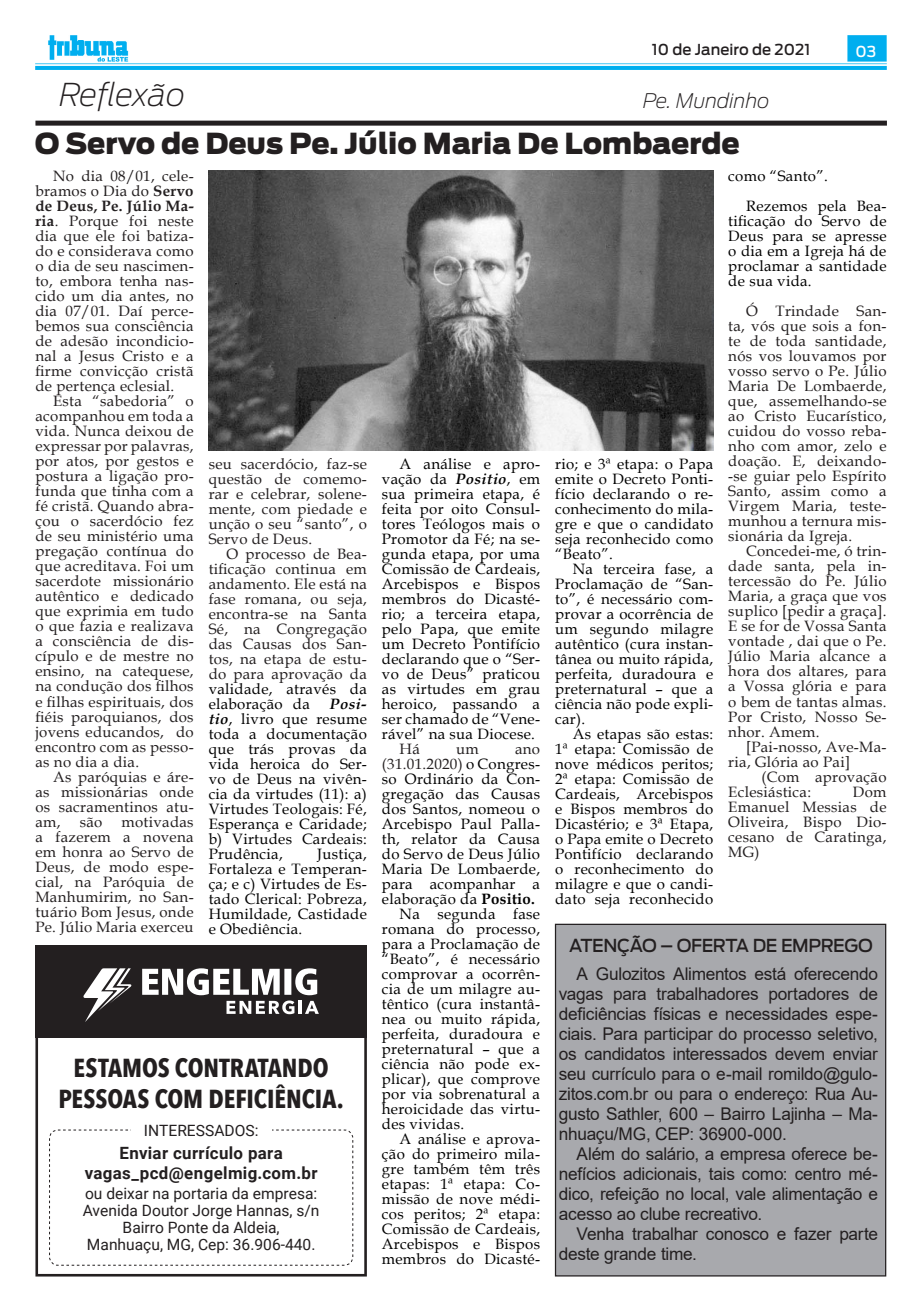
<style>
.page{position:relative;width:922px;height:1312px;background:#fff}
.page>*{position:absolute;margin:0;border:0;box-sizing:border-box;transform-origin:0 0}
.t1{font:italic 200 31.25px "Antenna";letter-spacing:-.01em;color:#231f20}
.t2{font:900 28.75px "Antenna";color:#231f20}
.t3{font:700 26px/31.1px "Avenir Next Condensed";letter-spacing:-.005em;color:#231f20;text-align:center}
.t4{font:italic 200 20px "Antenna";color:#231f20}
.t5{font:500 17.75px "Antenna";letter-spacing:-.025em;color:#231f20}
.t6{font:17.5px/20px "Arial";letter-spacing:-.015em;color:#231f20;text-align:justify}
.t7{font:700 16.88px/19.5px "Roboto";letter-spacing:.02em;color:#231f20;text-align:center}
.t8{font:15.62px/16.9px "Roboto";color:#231f20;text-align:center}
.Tribuna_Texto_-_Book{font:15px/15px "Book Antiqua";letter-spacing:.02em;color:#000;text-align:justify}
.Tribuna_Texto_-_Book-2{font:15px/15px "Book Antiqua";letter-spacing:.02em;color:#231f20;text-align:justify}
.t9{font:500 15px "Antenna";color:#231f20}
.t10{font:500 15px "Antenna";color:#fff}
.s1{font-weight:700}
.s2{color:#000}
.s3{font-weight:700;font-style:italic}
.s4{color:#231f20}
</style>
<div class="page">
<img style="left:35px;top:35px;width:851px;height:34px">
<div style="left:35px;top:121px;width:851px;height:5px;background:#231f20"></div>
<div style="left:555px;top:924px;width:330px;height:351px;background:#a8a9ad"></div>
<div style="left:554px;top:923px;width:332px;height:353px;border:1px solid #231f20"></div>
<img style="left:209px;top:170px;width:504px;height:280px">
<svg style="left:35px;top:1037px;width:332px;height:239px"></svg>
<div style="left:49px;top:1129px;width:304px;height:136px;border:1px dashed #231f20;border-radius:8px"></div>
<div style="left:131px;top:1112px;width:140px;height:19px;background:#fff"></div>
<div style="left:35px;top:944px;width:332px;height:93px;background:#231f20"></div>
<svg style="left:83px;top:968px;width:49px;height:53px"></svg>
<svg style="left:142px;top:968px;width:177px;height:45px"></svg>
<p class="t9" style="left:651px;top:41px;width:160px">10 de Janeiro de 2021</p>
<p class="t10" style="left:855px;top:42px;width:22px">03</p>
<p class="t1" style="left:59px;top:76px;width:127px">Reflexão</p>
<p class="t4" style="left:643px;top:88px;width:128px">Pe. Mundinho</p>
<p class="t2" style="left:35px;top:127px;width:706px">O Servo de Deus Pe. Júlio Maria De Lombaerde</p>
<p class="Tribuna_Texto_-_Book-2" style="left:35px;top:168px;width:160px;text-indent:18px">No dia 08/01, cele&shy;bramos o Dia do <span class="s1">Servo de Deus, Pe. Júlio Ma&shy;ria</span>. Porque foi neste dia que ele foi batiza&shy;do e considerava como o dia de seu nascimen&shy;to, embora tenha nas&shy;cido um dia antes, no dia 07/01. Daí perce&shy;bemos sua consciência de adesão incondicio&shy;nal a Jesus Cristo e a firme convicção cristã de pertença eclesial.</p>
<p class="Tribuna_Texto_-_Book-2" style="left:35px;top:393px;width:160px;text-indent:18px">Esta “sabedoria” o acompanhou em toda a vida. Nunca deixou de expressar por palavras, por atos, por gestos e postura a ligação pro&shy;funda que tinha com a fé cristã. Quando abra&shy;çou o sacerdócio fez de seu ministério uma pregação contínua do que acreditava. Foi um sacerdote missionário autêntico e dedicado que exprimia em tudo o que fazia e realizava a consciência de dis&shy;cípulo e de mestre no ensino, na catequese, na condução dos filhos e filhas espirituais, dos fiéis paroquianos, dos jovens educandos, do encontro com as pesso&shy;as no dia a dia.</p>
<p class="Tribuna_Texto_-_Book-2" style="left:35px;top:768px;width:160px;text-indent:18px">As paróquias e áre&shy;as missionárias onde os sacramentinos atu&shy;am,</p>
<p class="Tribuna_Texto_-_Book" style="left:728px;top:168px;width:101px">como “Santo”.</p>
<p class="Tribuna_Texto_-_Book" style="left:728px;top:198px;width:160px;text-indent:18px">Rezemos pela Bea&shy;tificação do Servo de Deus para se apresse o dia em a Igreja há de proclamar a santidade de sua vida.</p>
<p class="Tribuna_Texto_-_Book-2" style="left:728px;top:303px;width:160px;text-indent:18px">Ó Trindade San&shy;ta, vós que sois a fon&shy;te de toda santidade, nós vos louvamos por vosso servo o Pe. Júlio Maria De Lombaerde, que, assemelhando-se ao Cristo Eucarístico, cuidou do vosso reba&shy;nho com amor, zelo e doação. E, deixando--se guiar pelo Espírito Santo, assim como a Virgem Maria, teste&shy;munhou a ternura mis&shy;sionária da Igreja.</p>
<p class="Tribuna_Texto_-_Book-2" style="left:728px;top:543px;width:160px;text-indent:18px">Concedei-me, ó trin&shy;dade santa, pela in&shy;tercessão do Pe. Júlio Maria, a graça que vos suplico [pedir a graça].<br>E se for de Vossa Santa vontade , dai que o Pe.<br>Júlio Maria alcance a hora dos altares, para a Vossa glória e para o bem de tantas almas.<br>Por Cristo, Nosso Se&shy;nhor. Amem.</p>
<p class="Tribuna_Texto_-_Book-2" style="left:728px;top:738px;width:160px;text-indent:18px">[Pai-nosso, Ave-Ma&shy;ria, Glória ao Pai]</p>
<p class="Tribuna_Texto_-_Book-2" style="left:728px;top:768px;width:160px;text-indent:33px">(Com aprovação<br>Eclesiástica:</p>
<p class="Tribuna_Texto_-_Book-2" style="left:209px;top:455px;width:160px">seu sacerdócio, faz-se questão de comemo&shy;rar e celebrar, solene&shy;mente, com piedade e unção o seu “santo”, o Servo de Deus.</p>
<p class="Tribuna_Texto_-_Book-2" style="left:209px;top:545px;width:160px;text-indent:18px">O processo de Bea&shy;tificação continua em andamento. Ele está na fase romana, ou seja, encontra-se na Santa Sé, na Congregação das Causas dos San&shy;tos, na etapa de estu&shy;do para aprovação da <span class="s2">validade, através da elaboração da</span></p>
<p class="Tribuna_Texto_-_Book" style="left:382px;top:455px;width:160px;text-indent:18px">A análise e apro&shy;vação da <span class="s3">Positio</span>, em sua primeira etapa, é feita por oito Consul&shy;tores Teólogos mais o Promotor da Fé; na se&shy;gunda etapa, por uma Comissão de Cardeais, Arcebispos e Bispos membros do Dicasté&shy;rio; a terceira etapa, pelo Papa, que emite um Decreto Pontifício declarando que o “Ser&shy;vo de Deus” praticou as virtudes em grau heroico, passando a ser chamado de “Vene&shy;rável” na sua Diocese.</p>
<p class="Tribuna_Texto_-_Book-2" style="left:399px;top:740px;width:22px">Há</p>
<p class="Tribuna_Texto_-_Book-2" style="left:456px;top:740px;width:24px">um</p>
<p class="Tribuna_Texto_-_Book" style="left:555px;top:455px;width:160px">rio; e 3ª etapa: o Papa emite o Decreto Ponti&shy;fício declarando o re&shy;conhecimento do mila&shy;gre e que o candidato seja reconhecido como “Beato”.</p>
<p class="Tribuna_Texto_-_Book" style="left:555px;top:560px;width:160px;text-indent:18px">Na terceira fase, a Proclamação de “San&shy;to”, é necessário com&shy;provar a ocorrência de um segundo milagre autêntico (cura instan&shy;tânea ou muito rápida, perfeita, duradoura e preternatural – que a ciência não pode expli&shy;car).</p>
<p class="Tribuna_Texto_-_Book" style="left:555px;top:725px;width:160px;text-indent:18px">As etapas são estas:<br>1ª etapa: Comissão de nove médicos peritos; 2ª etapa: Comissão de Cardeais, Arcebispos e Bispos membros do Dicastério; e 3ª Etapa, o Papa emite o Decreto Pontifício declarando o reconhecimento do milagre e que o candi&shy;dato seja reconhecido</p>
<p class="Tribuna_Texto_-_Book" style="left:209px;top:695px;width:160px;text-indent:121px"><span class="s3">Posi&shy;tio</span>, livro que resume toda a documentação que trás provas da vida heroica do Ser&shy;vo de Deus na vivên&shy;cia da virtudes (11): a)<br>Virtudes Teologais: Fé, Esperança e Caridade; b) Virtudes Cardeais:<br>Prudência,</p>
<p class="Tribuna_Texto_-_Book" style="left:382px;top:740px;width:160px;text-indent:133px"><span class="s4">ano (31.01.2020)</span> o Congres&shy;so Ordinário da Con&shy;gregação das Causas dos Santos, nomeou o Arcebispo Paul Palla&shy;th, relator da Causa do Servo de Deus Júlio Maria De Lombaerde, para acompanhar a elaboração da <span class="s1">Positio.</span></p>
<p class="Tribuna_Texto_-_Book" style="left:382px;top:905px;width:160px;text-indent:18px">Na segunda fase romana do processo, para a Proclamação de “Beato”, é necessário comprovar a ocorrên&shy;cia de um milagre au&shy;têntico (cura instantâ&shy;nea ou muito rápida, perfeita, duradoura e preternatural – que a ciência não pode ex&shy;plicar), que comprove por via sobrenatural a heroicidade das virtu&shy;des vividas.</p>
<p class="Tribuna_Texto_-_Book" style="left:382px;top:1130px;width:160px;text-indent:18px">A análise e aprova&shy;ção do primeiro mila&shy;gre também têm três etapas: 1ª etapa: Co&shy;missão de nove médi&shy;cos peritos; 2ª etapa:<br>Comissão de Cardeais, Arcebispos e Bispos membros do Dicasté-</p>
<p class="Tribuna_Texto_-_Book-2" style="left:728px;top:783px;width:160px;text-indent:124px">Dom Emanuel Messias de Oliveira, Bispo Dio&shy;cesano de Caratinga, MG)</p>
<p class="Tribuna_Texto_-_Book-2" style="left:35px;top:813px;width:160px;text-indent:86px">motivadas a fazerem a novena em honra ao Servo de Deus, de modo espe&shy;cial, na Paróquia de Manhumirim, no San&shy;tuário Bom Jesus, onde Pe. Júlio Maria exerceu</p>
<p class="Tribuna_Texto_-_Book-2" style="left:80px;top:813px;width:24px">são</p>
<p class="Tribuna_Texto_-_Book" style="left:209px;top:845px;width:160px;text-indent:108px">Justiça, Fortaleza e Temperan&shy;ça; e c) Virtudes de Es&shy;tado Clerical: Pobreza, Humildade, Castidade e Obediência.</p>
<p class="t5" style="left:569px;top:934px;width:305px">ATENÇÃO – OFERTA DE EMPREGO</p>
<p class="t6" style="left:558px;top:963px;width:320px;text-indent:18px">A Gulozitos Alimentos está oferecendo vagas para trabalhadores portadores de deficiências físicas e necessidades espe&shy;ciais. Para participar do processo seletivo, os candidatos interessados devem enviar seu currículo para o e-mail romildo@gulo&shy;zitos.com.br ou para o endereço: Rua Au&shy;gusto Sathler, 600 – Bairro Lajinha – Ma&shy;nhuaçu/MG, CEP: 36900-000.</p>
<p class="t6" style="left:558px;top:1143px;width:320px;text-indent:18px">Além do salário, a empresa oferece be&shy;nefícios adicionais, tais como: centro mé&shy;dico, refeição no local, vale alimentação e acesso ao clube recreativo.</p>
<p class="t6" style="left:558px;top:1223px;width:320px;text-indent:18px">Venha trabalhar conosco e fazer parte deste grande time.</p>
<p class="t3" style="left:58px;top:1052px;width:287px">ESTAMOS CONTRATANDO<br>PESSOAS COM DEFICIÊNCIA.</p>
<p class="t8" style="left:144px;top:1120px;width:116px">INTERESSADOS:</p>
<p class="t7" style="left:85px;top:1142px;width:234px">Enviar currículo para vagas_pcd@engelmig.com.br</p>
<p class="t8" style="left:83px;top:1184px;width:238px">ou deixar na portaria da empresa:<br>Avenida Doutor Jorge Hannas, s/n<br>Bairro Ponte da Aldeia,<br>Manhuaçu, MG, Cep: 36.906-440.</p>
</div>
